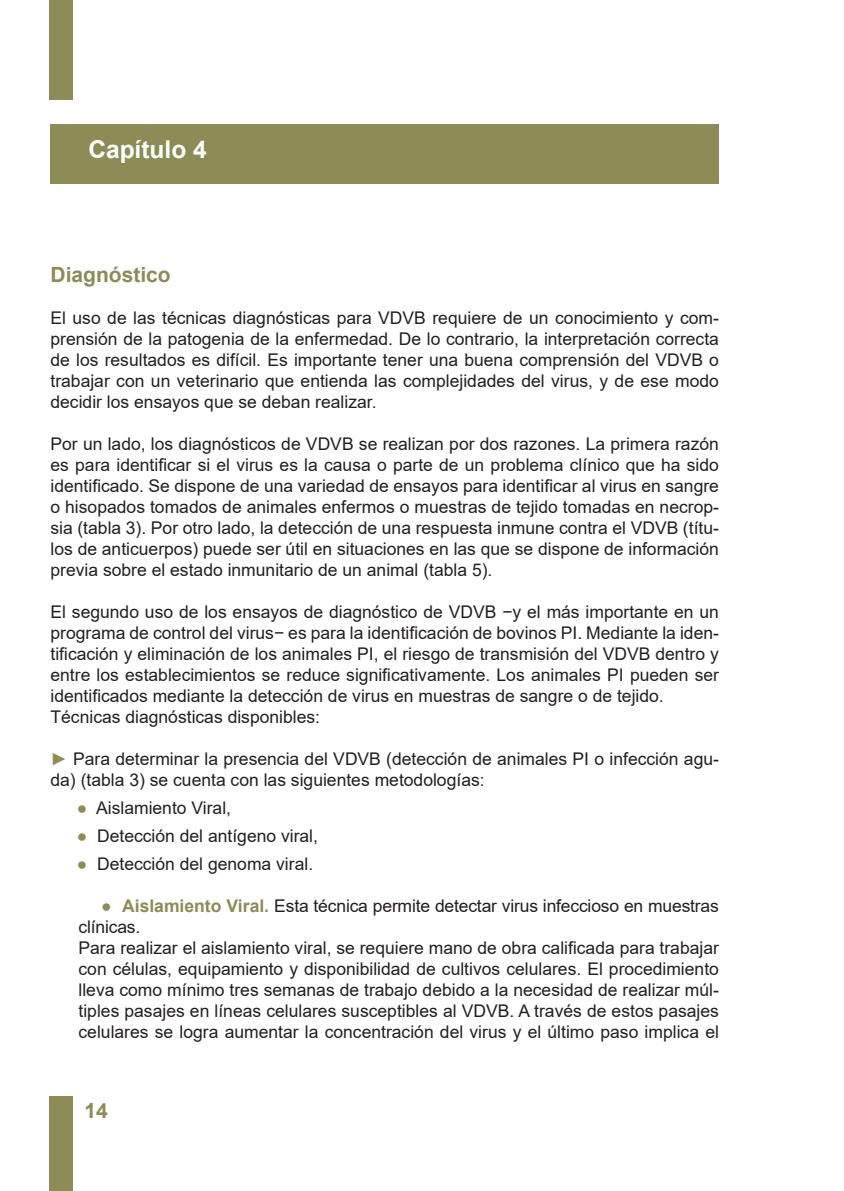
<style>
.page{position:relative;width:844px;height:1191px;background:#fff}
.page>*{position:absolute;margin:0;border:0;box-sizing:border-box;transform-origin:0 0}
.t1{font:700 24.5px "Arial";color:#fff}
.t2{font:700 21px "Arial";color:#8b8c56}
.t3{font:17.5px/21px "Arial";color:#231f20}
.s1{color:#8b8c56}
.s2{font-weight:700;color:#8b8c56}
</style>
<div class="page">
<div style="left:50px;top:0;width:23px;height:100px;background:#8b8c56"></div>
<div style="left:50px;top:1096px;width:23px;height:95px;background:#8b8c56"></div>
<div style="left:50px;top:124px;width:668px;height:59px;background:#8b8c56"></div>
<h1 class="t1" style="left:88px;top:132px;width:120px">Capítulo 4</h1>
<p class="t2" style="left:50px;top:260px;width:122px">Diagnóstico</p>
<p class="t3" style="left:50px;top:307px;width:669px;text-align:justify">El uso de las técnicas diagnósticas para VDVB requiere de un conocimiento y com&shy;prensión de la patogenia de la enfermedad. De lo contrario, la interpretación correcta de los resultados es difícil. Es importante tener una buena comprensión del VDVB o trabajar con un veterinario que entienda las complejidades del virus, y de ese modo decidir los ensayos que se deban realizar.</p>
<p class="t3" style="left:50px;top:433px;width:669px;text-align:justify">Por un lado, los diagnósticos de VDVB se realizan por dos razones. La primera razón es para identificar si el virus es la causa o parte de un problema clínico que ha sido identificado. Se dispone de una variedad de ensayos para identificar al virus en sangre o hisopados tomados de animales enfermos o muestras de tejido tomadas en necrop&shy;sia (tabla 3). Por otro lado, la detección de una respuesta inmune contra el VDVB (títu&shy;los de anticuerpos) puede ser útil en situaciones en las que se dispone de información previa sobre el estado inmunitario de un animal (tabla 5).</p>
<p class="t3" style="left:50px;top:601px;width:669px">El segundo uso de los ensayos de diagnóstico de VDVB −y el más importante en un programa de control del virus− es para la identificación de bovinos PI. Mediante la iden&shy;tificación y eliminación de los animales PI, el riesgo de transmisión del VDVB dentro y entre los establecimientos se reduce significativamente. Los animales PI pueden ser identificados mediante la detección de virus en muestras de sangre o de tejido.<br>Técnicas diagnósticas disponibles:</p>
<p class="t3" style="left:50px;top:748px;width:669px"><span class="s1">►</span> Para determinar la presencia del VDVB (detección de animales PI o infección agu&shy;da) (tabla 3) se cuenta con las siguientes metodologías:</p>
<p class="t3" style="left:77px;top:797px;width:156px"><span class="s1">●</span> Aislamiento Viral,</p>
<p class="t3" style="left:77px;top:825px;width:243px"><span class="s1">●</span> Detección del antígeno viral,</p>
<p class="t3" style="left:77px;top:853px;width:238px"><span class="s1">●</span> Detección del genoma viral.</p>
<p class="t3" style="left:78px;top:895px;width:641px;text-indent:23px"><span class="s1">●</span> <span class="s2">Aislamiento Viral.</span> Esta técnica permite detectar virus infeccioso en muestras clínicas.<br>Para realizar el aislamiento viral, se requiere mano de obra calificada para trabajar con células, equipamiento y disponibilidad de cultivos celulares. El procedimiento lleva como mínimo tres semanas de trabajo debido a la necesidad de realizar múl&shy;tiples pasajes en líneas celulares susceptibles al VDVB. A través de estos pasajes celulares se logra aumentar la concentración del virus y el último paso implica el</p>
<p class="t2" style="left:84px;top:1096px;width:25px">14</p>
</div>
